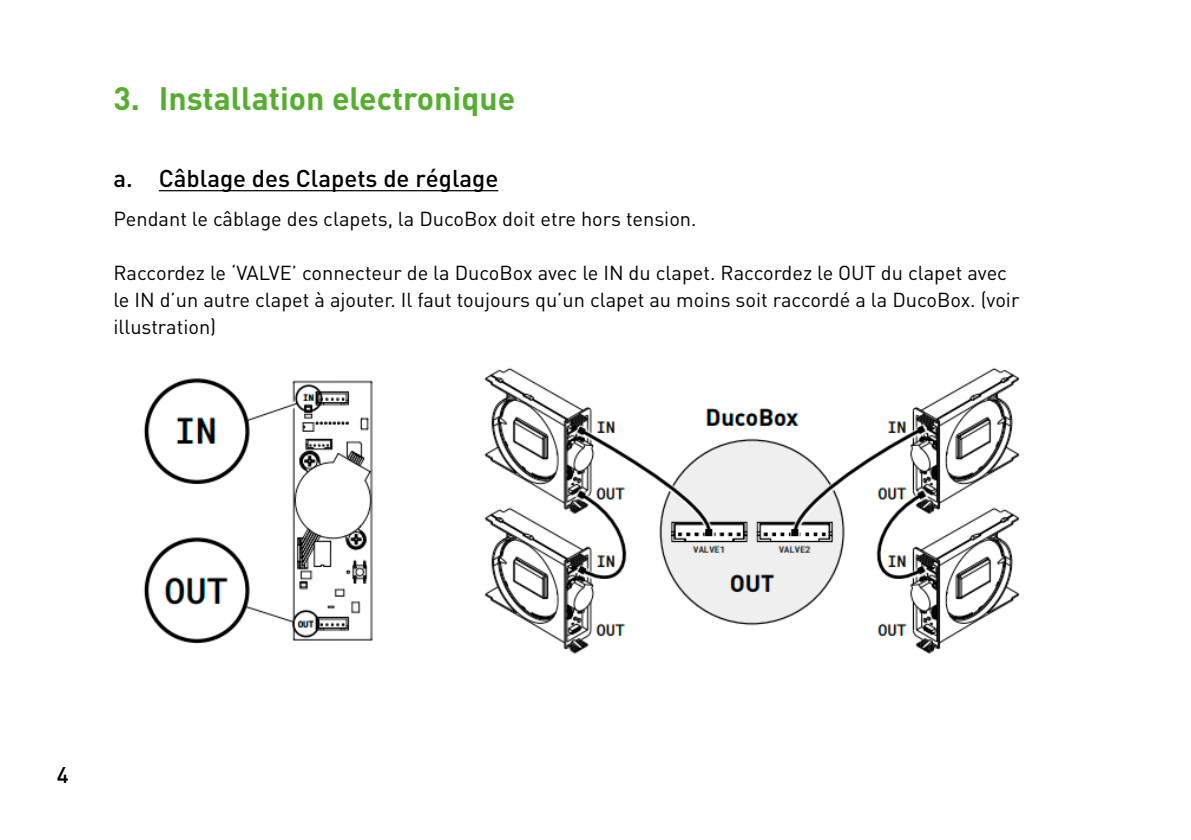
<style>
.page{position:relative;width:1191px;height:840px;background:#fff}
.page>*{position:absolute;margin:0;border:0;box-sizing:border-box;transform-origin:0 0}
.t1{font:700 32px "DINOT";color:#54af2e}
.t2{font:500 24px "DINOT";color:#000}
.t3{font:500 22.4px "DINOT";color:#000}
.t4{font:20px/27px "DINOT";color:#000}
</style>
<div class="page">
<hr style="left:159px;top:190px;width:339px;height:1px;background:#000">
<img style="left:143px;top:367px;width:877px;height:287px">
<h1 class="t1" style="left:113px;top:76px;width:403px">3. Installation electronique</h1>
<p class="t2" style="left:113px;top:162px;width:386px">a. Câblage des Clapets de réglage</p>
<p class="t4" style="left:113px;top:204px;width:584px">Pendant le câblage des clapets, la DucoBox doit etre hors tension.</p>
<p class="t4" style="left:113px;top:258px;width:907px">Raccordez le ‘VALVE’ connecteur de la DucoBox avec le IN du clapet. Raccordez le OUT du clapet avec le IN d’un autre clapet à ajouter. Il faut toujours qu’un clapet au moins soit raccordé a la DucoBox. (voir illustration)</p>
<p class="t3" style="left:57px;top:759px;width:13px">4</p>
</div>
